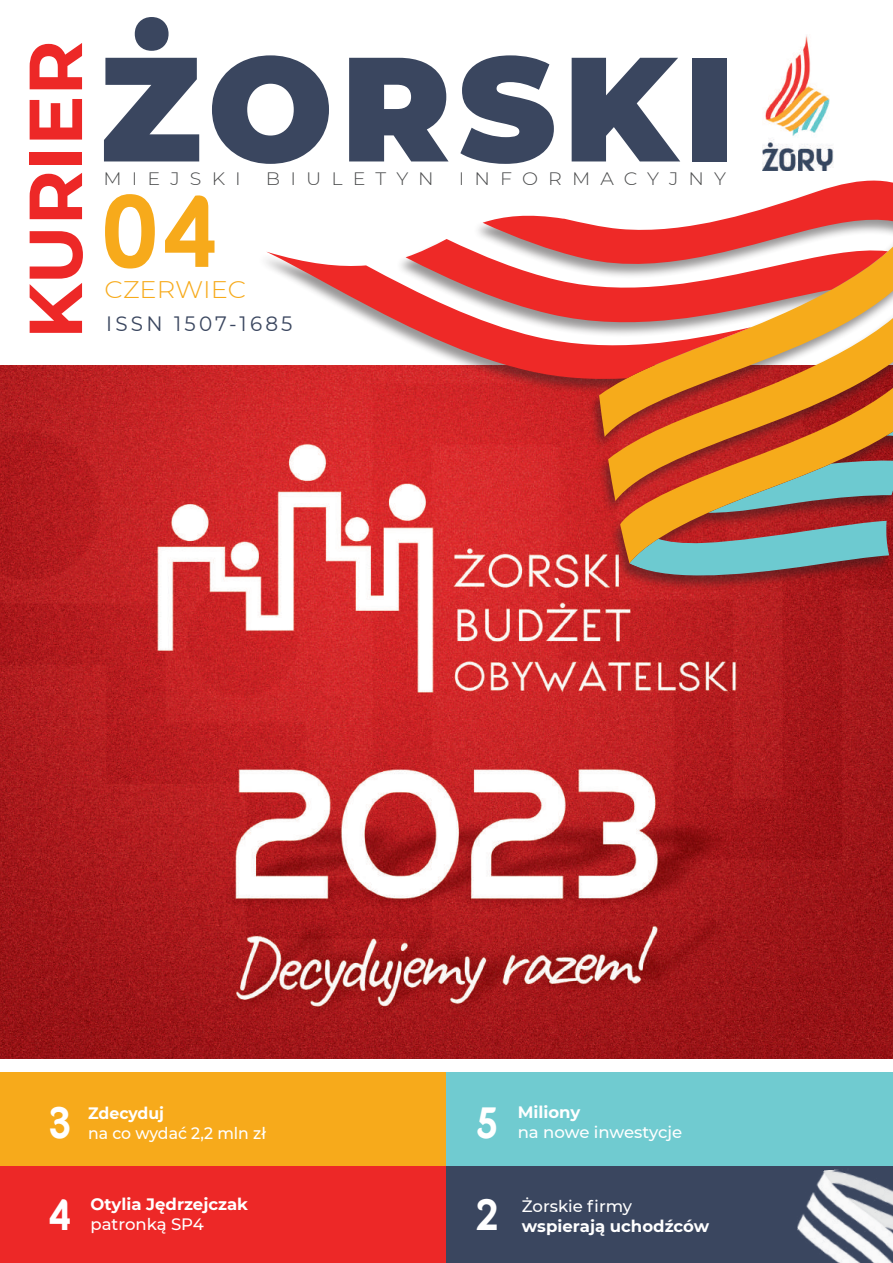
<style>
.page{position:relative;width:893px;height:1263px;background:#fff}
.page>*{position:absolute;margin:0;border:0;box-sizing:border-box;transform-origin:0 0}
.t1{font:900 148.2px "Montserrat";letter-spacing:.05em;color:#3a465f}
.t2{font:102px "Fonarto";color:#f7aa1b}
.t3{font:700 74.85px "Montserrat";color:#ed2827}
.t4{font:43.5px "Fonarto";color:#fff;scale:.95 1}
.t5{font:43.5px "Fonarto";color:#fff;scale:.94 1}
.t6{font:300 24px "Montserrat";color:#f7aa1b;scale:1.07 1}
.t7{font:20.7px "Montserrat";letter-spacing:.16em;color:#3a465f;scale:.96 1}
.t8{font:300 18px "Montserrat";letter-spacing:.53em;color:#4b4c4d;scale:1.06 1}
.t9{font:700 16.5px "Montserrat";color:#fff}
.t10{font:500 16.5px "Montserrat";color:#fff}
.t11{font:500 16.5px "Montserrat";color:#fff;scale:.95 1}
.t12{font:700 16.5px "Montserrat";color:#fff;scale:.95 1}
</style>
<div class="page">
<img style="left:0;top:366px;width:893px;height:693px">
<div style="left:0;top:1072px;width:446px;height:95px;background:#f7aa1b"></div>
<div style="left:446px;top:1072px;width:447px;height:95px;background:#70cbd0"></div>
<div style="left:0;top:1167px;width:446px;height:96px;background:#ed2827"></div>
<div style="left:446px;top:1167px;width:447px;height:96px;background:#3a465f"></div>
<div style="left:256px;top:180px;width:637px;height:411px;background:#231f20;opacity:.47"></div>
<svg style="left:629px;top:563px;width:260px;height:18px;background:#82585b"></svg>
<svg style="left:620px;top:501px;width:273px;height:62px;background:#9a7f6a"></svg>
<svg style="left:608px;top:437px;width:285px;height:64px;background:#c28743"></svg>
<svg style="left:599px;top:278px;width:294px;height:159px;background:#d9802d"></svg>
<svg style="left:483px;top:180px;width:410px;height:98px"></svg>
<svg style="left:406px;top:239px;width:482px;height:94px"></svg>
<svg style="left:266px;top:252px;width:485px;height:128px"></svg>
<img style="left:763px;top:35px;width:70px;height:135px">
<img style="left:792px;top:1166px;width:101px;height:97px">
<h3 class="t3" style="left:2px;top:339px;width:300px;rotate:-90deg">KURIER</h3>
<h1 class="t1" style="left:99px;top:-2px;width:638px">ŻORSKI</h1>
<p class="t8" style="left:103px;top:167px;width:131px">MIEJSKI</p>
<p class="t8" style="left:266px;top:167px;width:160px">BIULETYN</p>
<p class="t8" style="left:459px;top:167px;width:254px">INFORMACYJNY</p>
<h2 class="t2" style="left:100px;top:168px;width:121px">04</h2>
<h3 class="t6" style="left:105px;top:274px;width:134px">CZERWIEC</h3>
<p class="t7" style="left:106px;top:309px;width:195px">ISSN 1507-1685</p>
<p class="t12" style="left:88px;top:1102px;width:81px">Zdecyduj</p>
<p class="t11" style="left:88px;top:1122px;width:189px">na co wydać 2,2 mln zł</p>
<h3 class="t5" style="left:48px;top:1096px;width:26px">3</h3>
<h3 class="t4" style="left:475px;top:1096px;width:26px">5</h3>
<p class="t9" style="left:518px;top:1100px;width:64px">Miliony</p>
<p class="t10" style="left:518px;top:1120px;width:166px">na nowe inwestycje</p>
<p class="t9" style="left:91px;top:1192px;width:159px">Otylia Jędrzejczak</p>
<p class="t10" style="left:91px;top:1212px;width:115px">patronką SP4</p>
<h3 class="t4" style="left:48px;top:1188px;width:27px">4</h3>
<h3 class="t4" style="left:475px;top:1188px;width:27px">2</h3>
<p class="t10" style="left:522px;top:1194px;width:112px">Żorskie firmy</p>
<p class="t9" style="left:522px;top:1214px;width:189px">wspierają uchodźców</p>
</div>
